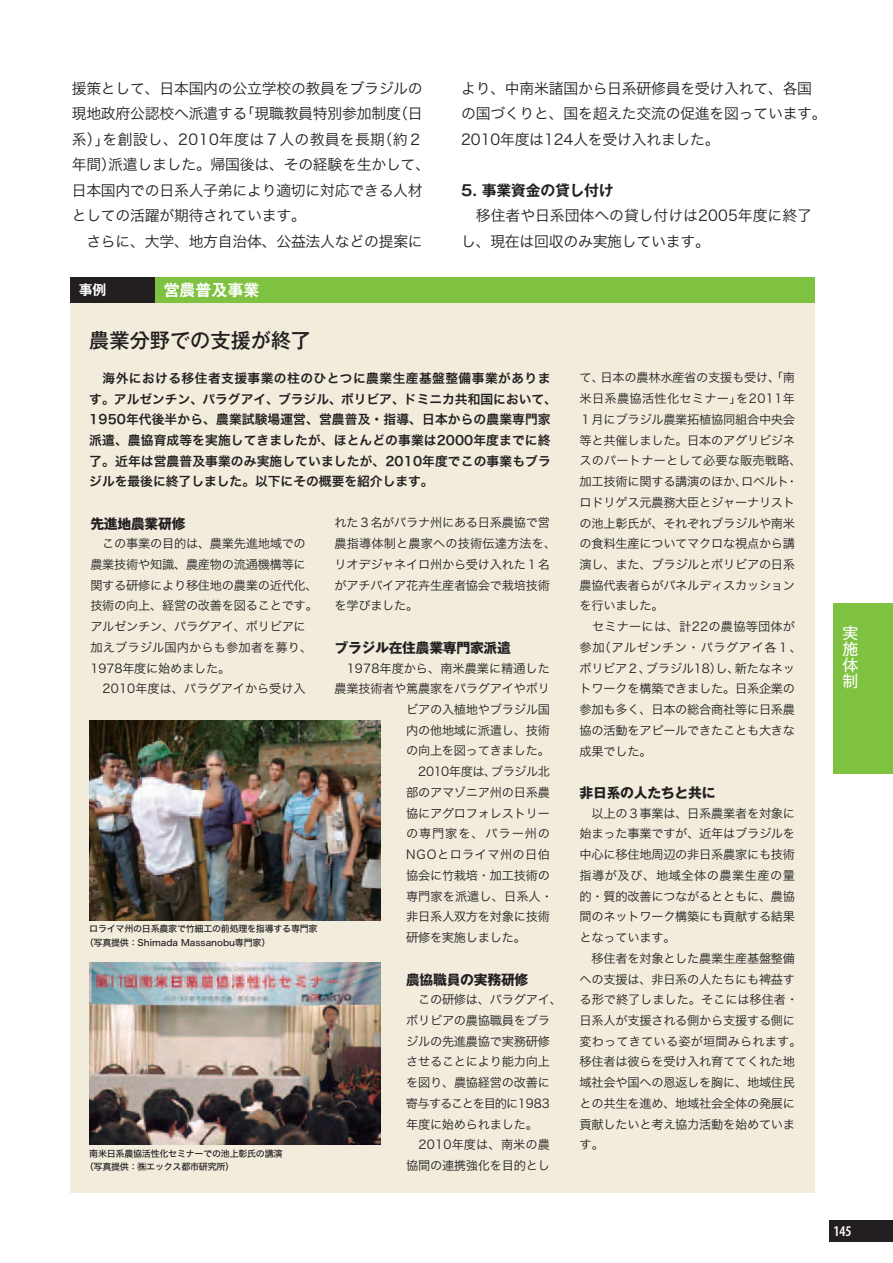
<style>
.page{position:relative;width:893px;height:1263px;background:#fff}
.page>*{position:absolute;margin:0;border:0;box-sizing:border-box;transform-origin:0 0}
.t1{font:500 20.25px "Gothic MB101 Pro";color:#231f20}
.t2{font:700 15.9px "Gothic MB101 Pro De";color:#fff}
.t3{font:15.9px/15.9px "Gothic MB101 Pro";color:#fff;text-align:justify}
.t4{font:14.85px/25.5px "Hira Kaku Pro W3";letter-spacing:-.02em;color:#231f20}
.t5{font:700 14.85px "Gothic MB101 Pro De";letter-spacing:-.02em;color:#231f20}
.t6{font:600 condensed 14.85px "Myriad Pro";color:#fff}
.t7{font:700 13.8px "Gothic MB101 Pro";letter-spacing:-.02em;color:#231f20}
.t8{font:700 13.8px "Gothic MB101 Pro De";color:#fff}
.t9{font:12.75px/20.7px "Hira Kaku Pro W6";letter-spacing:.01em;color:#231f20}
.t10{font:12.15px/20.7px "Hira Kaku Pro W3";letter-spacing:-.02em;color:#231f20}
.t11{font:12.15px "Hira Kaku Pro W3";letter-spacing:.03em;color:#231f20}
.t12{font:12.15px "Hira Kaku Pro W3";color:#231f20}
.t13{font:12.15px "Hira Kaku Pro W3";letter-spacing:.07em;color:#231f20}
.t14{font:9px/13.4px "Hira Kaku Std W5";letter-spacing:-.03em;color:#231f20}
</style>
<div class="page">
<div style="left:833px;top:604px;width:60px;height:170px;background:#7fc241"></div>
<div style="left:70px;top:277px;width:744px;height:916px;background:#f1ecdc"></div>
<div style="left:70px;top:277px;width:85px;height:26px;background:#231f20"></div>
<div style="left:155px;top:277px;width:659px;height:26px;background:#7fc241"></div>
<img style="left:89px;top:720px;width:292px;height:200px">
<img style="left:89px;top:962px;width:292px;height:183px">
<div style="left:829px;top:1220px;width:64px;height:22px;background:#231f20"></div>
<p class="t4" style="left:72px;top:74px;width:360px">援策として、日本国内の公立学校の教員をブラジルの現地政府公認校へ派遣する「現職教員特別参加制度（日系）」を創設し、2010年度は７人の教員を長期（約２年間）派遣しました。帰国後は、その経験を生かして、日本国内での日系人子弟により適切に対応できる人材としての活躍が期待されています。<br>　さらに、大学、地方自治体、公益法人などの提案に</p>
<p class="t8" style="left:79px;top:279px;width:29px">事例</p>
<h2 class="t2" style="left:164px;top:277px;width:97px">営農普及事業</h2>
<p class="t4" style="left:461px;top:75px;width:367px">より、中南米諸国から日系研修員を受け入れて、各国の国づくりと、国を超えた交流の促進を図っています。<br>2010年度は124人を受け入れました。</p>
<p class="t5" style="left:461px;top:178px;width:154px">5. 事業資金の貸し付け</p>
<p class="t4" style="left:461px;top:202px;width:352px">　移住者や日系団体への貸し付けは2005年度に終了し、現在は回収のみ実施しています。</p>
<h1 class="t1" style="left:89px;top:323px;width:224px">農業分野での支援が終了</h1>
<p class="t9" style="left:89px;top:367px;width:469px">　海外における移住者支援事業の柱のひとつに農業生産基盤整備事業があります。アルゼンチン、パラグアイ、ブラジル、ボリビア、ドミニカ共和国において、1950年代後半から、農業試験場運営、営農普及・指導、日本からの農業専門家派遣、農協育成等を実施してきましたが、ほとんどの事業は2000年度までに終了。近年は営農普及事業のみ実施していましたが、2010年度でこの事業もブラジルを最後に終了しました。以下にその概要を紹介します。</p>
<p class="t7" style="left:90px;top:512px;width:97px">先進地農業研修</p>
<p class="t10" style="left:90px;top:532px;width:229px">　この事業の目的は、農業先進地域での農業技術や知識、農産物の流通機構等に関する研修により移住地の農業の近代化、技術の向上、経営の改善を図ることです。アルゼンチン、パラグアイ、ボリビアに加えブラジル国内からも参加者を募り、<br>1978年度に始めました。<br>　2010年度は、パラグアイから受け入</p>
<p class="t14" style="left:85px;top:922px;width:234px;text-indent:5px">ロライマ州の日系農家で竹細工の前処理を指導する専門家（写真提供：Shimada Massanobu専門家）</p>
<p class="t14" style="left:85px;top:1147px;width:199px;text-indent:5px">南米日系農協活性化セミナーでの池上彰氏の講演（写真提供：㈱エックス都市研究所）</p>
<p class="t10" style="left:334px;top:512px;width:223px">れた３名がパラナ州にある日系農協で営農指導体制と農家への技術伝達方法を、リオデジャネイロ州から受け入れた１名がアチバイア花卉生産者協会で栽培技術を学びました。</p>
<p class="t7" style="left:334px;top:636px;width:178px">ブラジル在住農業専門家派遣</p>
<p class="t10" style="left:334px;top:657px;width:217px">　1978年度から、南米農業に精通した</p>
<p class="t10" style="left:334px;top:677px;width:217px">農業技術者や篤農家をパラグアイやボリ</p>
<p class="t10" style="left:406px;top:698px;width:145px">ビアの入植地やブラジル国</p>
<p class="t10" style="left:406px;top:719px;width:145px">内の他地域に派遣し、技術</p>
<p class="t10" style="left:406px;top:740px;width:145px">の向上を図ってきました。</p>
<p class="t10" style="left:406px;top:760px;width:146px">　2010年度は、ブラジル北</p>
<p class="t10" style="left:406px;top:781px;width:145px">部のアマゾニア州の日系農</p>
<p class="t10" style="left:406px;top:802px;width:145px">協にアグロフォレストリー</p>
<p class="t13" style="left:406px;top:823px;width:145px">の専門家を、パラー州の</p>
<p class="t11" style="left:406px;top:844px;width:145px">NGOとロライマ州の日伯</p>
<p class="t10" style="left:406px;top:864px;width:145px">協会に竹栽培・加工技術の</p>
<p class="t12" style="left:406px;top:885px;width:148px">専門家を派遣し、日系人・</p>
<p class="t10" style="left:406px;top:905px;width:145px">非日系人双方を対象に技術</p>
<p class="t10" style="left:406px;top:926px;width:121px">研修を実施しました。</p>
<p class="t7" style="left:406px;top:968px;width:124px">農協職員の実務研修</p>
<p class="t10" style="left:406px;top:988px;width:158px">　この研修は、パラグアイ、ボリビアの農協職員をブラジルの先進農協で実務研修させることにより能力向上を図り、農協経営の改善に寄与することを目的に1983年度に始められました。　2010年度は、南米の農協間の連携強化を目的とし</p>
<p class="t10" style="left:580px;top:367px;width:224px">て、日本の農林水産省の支援も受け、「南米日系農協活性化セミナー」を2011年<br>１月にブラジル農業拓植協同組合中央会等と共催しました。日本のアグリビジネスのパートナーとして必要な販売戦略、加工技術に関する講演のほか、ロベルト・ロドリゲス元農務大臣とジャーナリストの池上彰氏が、それぞれブラジルや南米の食料生産についてマクロな視点から講演し、また、ブラジルとボリビアの日系農協代表者らがパネルディスカッションを行いました。<br>　セミナーには、計22の農協等団体が参加（アルゼンチン・パラグアイ各１、ボリビア２、ブラジル18）し、新たなネットワークを構築できました。日系企業の参加も多く、日本の総合商社等に日系農協の活動をアピールできたことも大きな成果でした。</p>
<p class="t7" style="left:580px;top:782px;width:137px">非日系の人たちと共に</p>
<p class="t10" style="left:580px;top:802px;width:223px">　以上の３事業は、日系農業者を対象に始まった事業ですが、近年はブラジルを中心に移住地周辺の非日系農家にも技術指導が及び、地域全体の農業生産の量的・質的改善につながるとともに、農協間のネットワーク構築にも貢献する結果となっています。<br>　移住者を対象とした農業生産基盤整備への支援は、非日系の人たちにも裨益する形で終了しました。そこには移住者・日系人が支援される側から支援する側に変わってきている姿が垣間みられます。移住者は彼らを受け入れ育ててくれた地域社会や国への恩返しを胸に、地域住民との共生を進め、地域社会全体の発展に貢献したいと考え協力活動を始めています。</p>
<h2 class="t3" style="left:842px;top:623px;width:17px">実施体制</h2>
<p class="t6" style="left:833px;top:1222px;width:20px">145</p>
</div>
